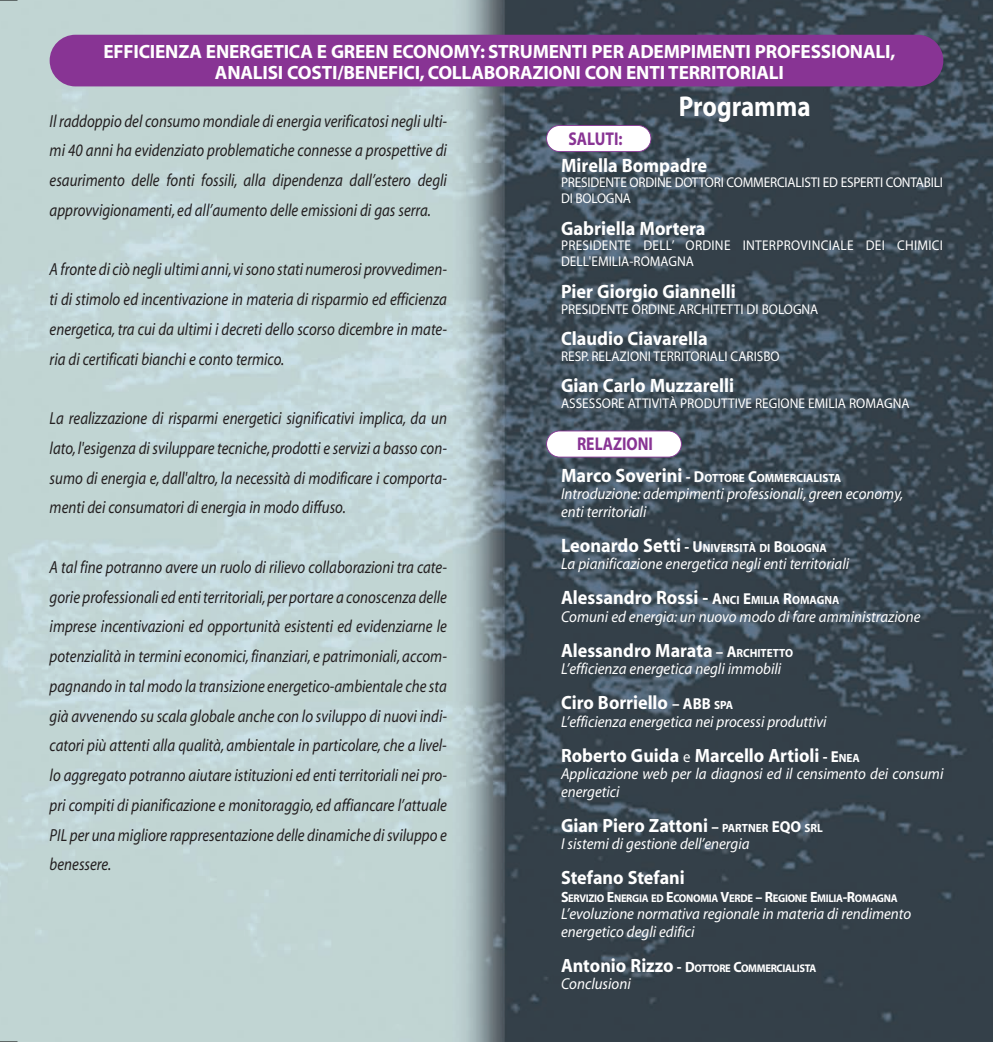
<style>
.page{position:relative;width:993px;height:1042px;background:#fff}
.page>*{position:absolute;margin:0;border:0;box-sizing:border-box;transform-origin:0 0}
.t1{font:700 28.7px "Myriad";color:#fff;scale:.87 1}
.t2{font:700 19.43px "Myriad";color:#fff;scale:.94 1}
.t3{font:700 19.25px/21px "Myriad";letter-spacing:-.01em;color:#fff;text-align:center}
.t4{font:700 19.25px "Myriad";letter-spacing:-.01em;color:#fff;scale:.94 1}
.t5{font:700 18.55px "Myriad";color:#883494;scale:.85 1}
.t6{font:italic 17.5px/29.8px "Myriad";color:#231f20;text-align:justify;scale:.85 1}
.t7{font:italic 15.92px/17.5px "Myriad";color:#fff;scale:.94 1}
.t8{font:14.17px/15.8px "Myriad";color:#fff;scale:.94 1}
.t9{font:14.17px/15.8px "Myriad";letter-spacing:.02em;color:#fff;scale:.94 1}
.t10{font:700 11.9px "Myriad";color:#fff;scale:.94 1}
.t11{font:700 11.2px "Myriad";letter-spacing:-.03em;color:#fff;scale:.94 1}
.s1{font-size:19.43px}
.s2{font-size:15.92px}
.s3{font-size:11.9px}
.s4{font-weight:400;font-size:15.75px}
.s5{font-size:14.88px}
.s6{font-size:19.25px}
</style>
<div class="page">
<img style="left:0;top:0;width:992px;height:1042px">
<div style="left:50px;top:35px;width:893px;height:51px;background:#883494;border-radius:26px"></div>
<svg style="left:0;top:1041px;width:18px;height:1px"></svg>
<svg style="left:0;top:0;width:18px;height:1px"></svg>
<div style="left:546px;top:125px;width:104px;height:27px;background:#fff;border-radius:13px"></div>
<div style="left:546px;top:125px;width:105px;height:27px;border:2px solid #883494;border-radius:13px"></div>
<div style="left:546px;top:431px;width:135px;height:26px;background:#fff;border-radius:13px"></div>
<div style="left:546px;top:430px;width:135px;height:27px;border:2px solid #883494;border-radius:13px"></div>
<p class="t3" style="left:103px;top:42px;width:793px">EFFICIENZA ENERGETICA E GREEN ECONOMY: STRUMENTI PER ADEMPIMENTI PROFESSIONALI,<br>ANALISI COSTI/BENEFICI, COLLABORAZIONI CON ENTI TERRITORIALI</p>
<p class="t6" style="left:50px;top:107px;width:469px">Il raddoppio del consumo mondiale di energia verificatosi negli ulti&shy;mi 40 anni ha evidenziato problematiche connesse a prospettive di esaurimento delle fonti fossili, alla dipendenza dall’estero degli approvvigionamenti, ed all’aumento delle emissioni di gas serra.</p>
<h1 class="t1" style="left:678px;top:95px;width:153px">Programma</h1>
<p class="t5" style="left:568px;top:132px;width:65px">SALUTI:</p>
<p class="t2" style="left:561px;top:158px;width:157px">Mirella Bompadre</p>
<p class="t8" style="left:561px;top:176px;width:408px">PRESIDENTE ORDINE DOTTORI COMMERCIALISTI ED ESPERTI CONTABILI<br>DI BOLOGNA</p>
<p class="t2" style="left:561px;top:221px;width:155px">Gabriella Mortera</p>
<p class="t9" style="left:561px;top:239px;width:408px">PRESIDENTE DELL’ ORDINE INTERPROVINCIALE DEI CHIMICI<br>DELL'EMILIA-ROMAGNA</p>
<p class="t2" style="left:561px;top:284px;width:187px">Pier Giorgio Giannelli</p>
<p class="t8" style="left:561px;top:302px;width:275px">PRESIDENTE ORDINE ARCHITETTI DI BOLOGNA</p>
<p class="t2" style="left:561px;top:331px;width:158px">Claudio Ciavarella</p>
<p class="t8" style="left:561px;top:349px;width:234px">RESP. RELAZIONI TERRITORIALI CARISBO</p>
<p class="t2" style="left:561px;top:378px;width:186px">Gian Carlo Muzzarelli</p>
<p class="t8" style="left:561px;top:397px;width:372px">ASSESSORE ATTIVITÀ PRODUTTIVE REGIONE EMILIA ROMAGNA</p>
<p class="t6" style="left:50px;top:256px;width:469px">A fronte di ciò negli ultimi anni,vi sono stati numerosi provvedimen&shy;ti di stimolo ed incentivazione in materia di risparmio ed efficienza energetica, tra cui da ultimi i decreti dello scorso dicembre in mate&shy;ria di certificati bianchi e conto termico.</p>
<p class="t6" style="left:50px;top:405px;width:469px">La realizzazione di risparmi energetici significativi implica, da un lato, l'esigenza di sviluppare tecniche, prodotti e servizi a basso con&shy;sumo di energia e, dall'altro, la necessità di modificare i comporta&shy;menti dei consumatori di energia in modo diffuso.</p>
<p class="t6" style="left:50px;top:554px;width:469px">A tal fine potranno avere un ruolo di rilievo collaborazioni tra cate&shy;gorie professionali ed enti territoriali,per portare a conoscenza delle imprese incentivazioni ed opportunità esistenti ed evidenziarne le potenzialità in termini economici,finanziari, e patrimoniali, accom&shy;pagnando in tal modo la transizione energetico-ambientale che sta già avvenendo su scala globale anche con lo sviluppo di nuovi indi&shy;catori più attenti alla qualità, ambientale in particolare, che a livel&shy;lo aggregato potranno aiutare istituzioni ed enti territoriali nei pro&shy;pri compiti di pianificazione e monitoraggio, ed affiancare l’attuale PIL per una migliore rappresentazione delle dinamiche di sviluppo e benessere.</p>
<p class="t5" style="left:577px;top:437px;width:91px">RELAZIONI</p>
<p class="t10" style="left:561px;top:473px;width:299px"><span class="s1">Marco Soverini</span> <span class="s2">- D</span>OTTORE <span class="s2">C</span>OMMERCIALISTA</p>
<p class="t7" style="left:561px;top:486px;width:365px">Introduzione: adempimenti professionali, green economy, enti territoriali</p>
<p class="t10" style="left:561px;top:543px;width:284px"><span class="s1">Leonardo Setti</span> <span class="s2">- U</span>NIVERSITÀ DI <span class="s2">B</span>OLOGNA</p>
<p class="t7" style="left:561px;top:556px;width:308px">La pianificazione energetica negli enti territoriali</p>
<p class="t2" style="left:561px;top:590px;width:297px">Alessandro Rossi - <span class="s2">A</span><span class="s3">NCI</span> <span class="s2">E</span><span class="s3">MILIA</span> <span class="s2">R</span><span class="s3">OMAGNA</span></p>
<p class="t7" style="left:561px;top:609px;width:384px">Comuni ed energia: un nuovo modo di fare amministrazione</p>
<p class="t4" style="left:561px;top:643px;width:248px">Alessandro Marata <span class="s2">– A</span><span class="s3">RCHITETTO</span></p>
<p class="t7" style="left:561px;top:661px;width:236px">L’efficienza energetica negli immobili</p>
<p class="t4" style="left:561px;top:695px;width:185px">Ciro Borriello <span class="s2">– ABB</span> <span class="s3">SPA</span></p>
<p class="t7" style="left:561px;top:714px;width:284px">L’efficienza energetica nei processi produttivi</p>
<p class="t4" style="left:561px;top:748px;width:319px">Roberto Guida <span class="s4">e</span> Marcello Artioli <span class="s2">- E</span><span class="s3">NEA</span></p>
<p class="t7" style="left:561px;top:766px;width:408px">Applicazione web per la diagnosi ed il censimento dei consumi energetici</p>
<p class="t4" style="left:561px;top:818px;width:280px">Gian Piero Zattoni <span class="s2">–</span> <span class="s3">PARTNER</span> <span class="s2">EQO</span> <span class="s3">SRL</span></p>
<p class="t7" style="left:561px;top:836px;width:202px">I sistemi di gestione dell’energia</p>
<p class="t4" style="left:561px;top:870px;width:133px">Stefano Stefani</p>
<p class="t11" style="left:561px;top:893px;width:359px"><span class="s5">S</span>ERVIZIO <span class="s5">E</span>NERGIA ED <span class="s5">E</span>CONOMIA <span class="s5">V</span>ERDE <span class="s5">– R</span>EGIONE <span class="s5">E</span>MILIA<span class="s5">-R</span>OMAGNA</p>
<p class="t7" style="left:561px;top:906px;width:374px">L’evoluzione normativa regionale in materia di rendimento energetico degli edifici</p>
<p class="t11" style="left:561px;top:963px;width:273px"><span class="s6">Antonio Rizzo</span> <span class="s2">-</span> <span class="s5">D</span>OTTORE <span class="s5">C</span>OMMERCIALISTA</p>
<p class="t7" style="left:561px;top:976px;width:76px">Conclusioni</p>
</div>
